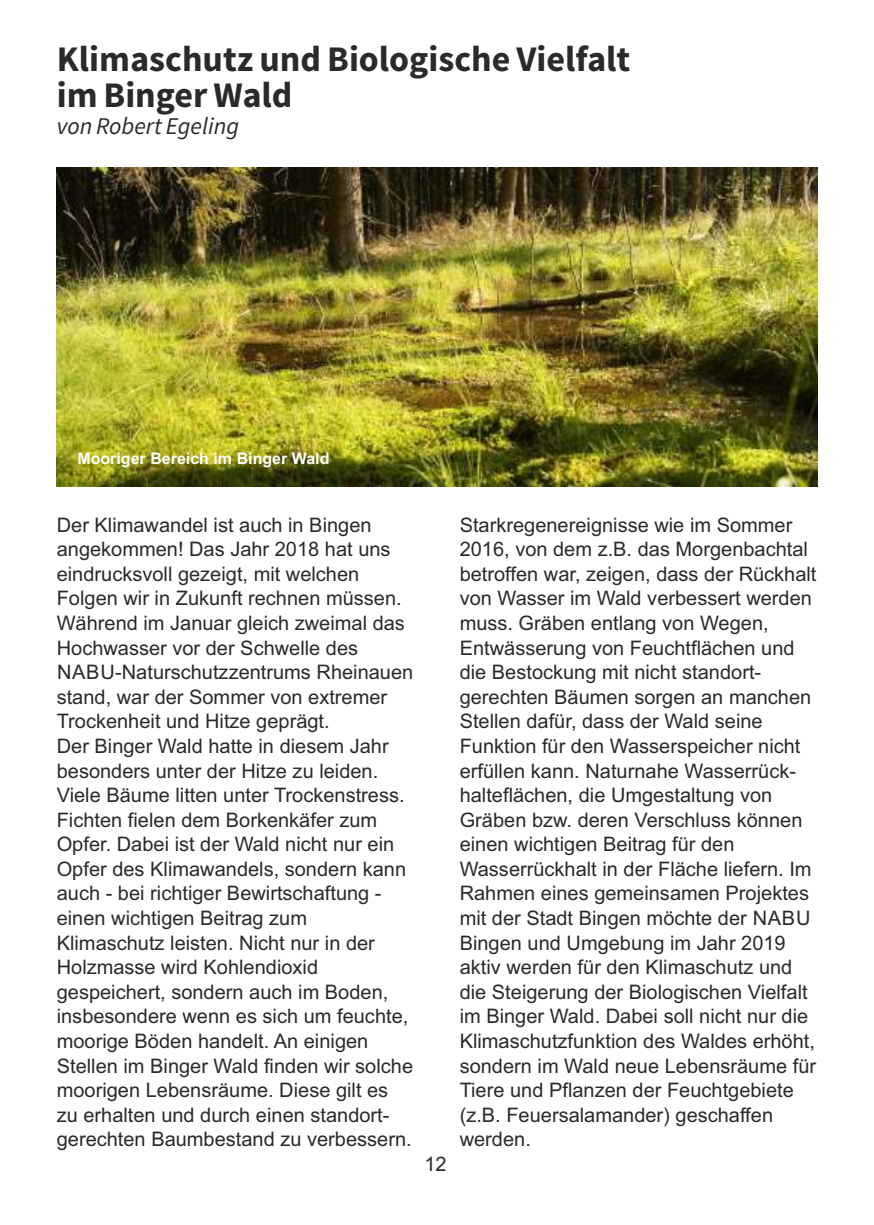
<style>
.page{position:relative;width:874px;height:1225px;background:#fff}
.page>*{position:absolute;margin:0;border:0;box-sizing:border-box;transform-origin:0 0}
.t1{font:700 36px/36.2px "Source Sans Pro";color:#2b2a29}
.t2{font:italic 24px "Source Sans Pro";color:#2b2a29}
.t3{font:20px/24.6px "Arial";color:#2b2a29}
.t4{font:700 16px "Arial";color:#fefefe}
</style>
<div class="page">
<img style="left:57px;top:167px;width:759px;height:319px">
<h1 class="t1" style="left:57px;top:44px;width:575px">Klimaschutz und Biologische Vielfalt im Binger Wald</h1>
<p class="t2" style="left:57px;top:116px;width:184px">von Robert Egeling</p>
<p class="t4" style="left:77px;top:452px;width:253px">Mooriger Bereich im Binger Wald</p>
<p class="t3" style="left:57px;top:514px;width:358px">Der Klimawandel ist auch in Bingen angekommen! Das Jahr 2018 hat uns eindrucksvoll gezeigt, mit welchen Folgen wir in Zukunft rechnen müssen.<br>Während im Januar gleich zweimal das Hochwasser vor der Schwelle des NABU-Naturschutzzentrums Rheinauen stand, war der Sommer von extremer Trockenheit und Hitze geprägt.<br>Der Binger Wald hatte in diesem Jahr besonders unter der Hitze zu leiden.<br>Viele Bäume litten unter Trockenstress.<br>Fichten fielen dem Borkenkäfer zum Opfer. Dabei ist der Wald nicht nur ein Opfer des Klimawandels, sondern kann auch - bei richtiger Bewirtschaftung - einen wichtigen Beitrag zum Klimaschutz leisten. Nicht nur in der Holzmasse wird Kohlendioxid gespeichert, sondern auch im Boden, insbesondere wenn es sich um feuchte, moorige Böden handelt. An einigen Stellen im Binger Wald finden wir solche moorigen Lebensräume. Diese gilt es zu erhalten und durch einen standort&shy;gerechten Baumbestand zu verbessern.</p>
<p class="t3" style="left:459px;top:514px;width:358px">Starkregenereignisse wie im Sommer 2016, von dem z.B. das Morgenbachtal betroffen war, zeigen, dass der Rückhalt von Wasser im Wald verbessert werden muss. Gräben entlang von Wegen, Entwässerung von Feuchtflächen und die Bestockung mit nicht standort&shy;gerechten Bäumen sorgen an manchen Stellen dafür, dass der Wald seine Funktion für den Wasserspeicher nicht erfüllen kann. Naturnahe Wasserrück&shy;halteflächen, die Umgestaltung von Gräben bzw. deren Verschluss können einen wichtigen Beitrag für den Wasserrückhalt in der Fläche liefern. Im Rahmen eines gemeinsamen Projektes mit der Stadt Bingen möchte der NABU Bingen und Umgebung im Jahr 2019 aktiv werden für den Klimaschutz und die Steigerung der Biologischen Vielfalt im Binger Wald. Dabei soll nicht nur die Klimaschutzfunktion des Waldes erhöht, sondern im Wald neue Lebensräume für Tiere und Pflanzen der Feuchtgebiete (z.B. Feuersalamander) geschaffen werden.</p>
<p class="t3" style="left:424px;top:1153px;width:24px">12</p>
</div>
